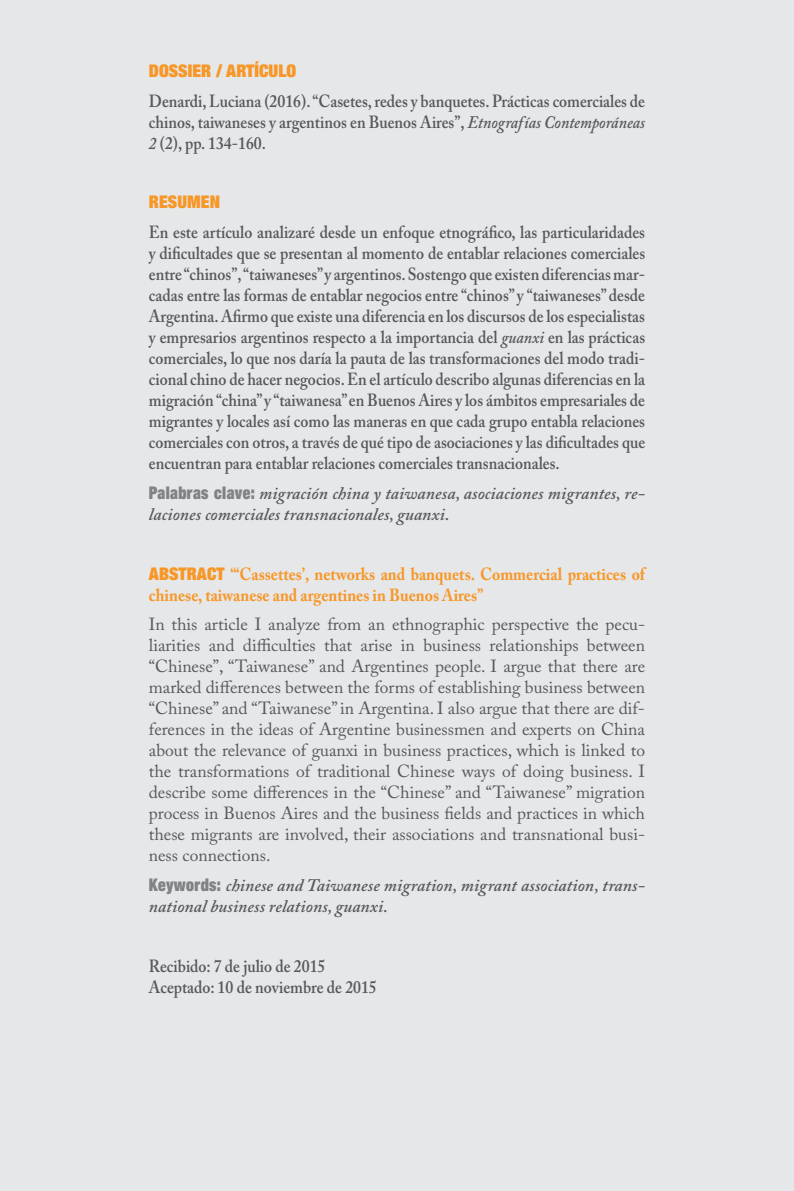
<style>
.page{position:relative;width:794px;height:1191px;background:#e6e7e9}
.page>*{position:absolute;margin:0;border:0;box-sizing:border-box;transform-origin:0 0}
.t1{font:600 17.5px/21px "Adobe Caslon Pro";color:#57585a;text-align:justify;scale:.9 1}
.t2{font:17.5px/21px "Adobe Caslon Pro";color:#57585a;text-align:justify}
.t3{font:italic 600 17.5px/21px "Adobe Caslon Pro";letter-spacing:.005em;color:#57585a}
.t4{font:700 17.5px/21px "Adobe Caslon Pro";color:#f79727;scale:.9 1}
.t5{font:900 expanded 17.5px "Helvetica Neue";letter-spacing:.005em;color:#f79727}
.s1{font-style:italic}
.s2{font-family:"Helvetica Neue";font-weight:900;font-style:normal;font-stretch:expanded;color:#808285}
.s3{font-family:"Helvetica Neue";font-weight:900;font-stretch:expanded}
</style>
<div class="page">
<p class="t5" style="left:149px;top:60px;width:149px">DOSSIER / ARTÍCULO</p>
<p class="t1" style="left:149px;top:90px;width:553px">Denardi, Luciana (2016). “Casetes, redes y banquetes. Prácticas comerciales de chinos, taiwaneses y argentinos en Buenos Aires”, <span class="s1">Etnografías Contemporáneas 2</span> (2), pp. 134-160.</p>
<p class="t5" style="left:149px;top:191px;width:73px">RESUMEN</p>
<p class="t1" style="left:149px;top:222px;width:553px">En este artículo analizaré desde un enfoque etnográfico, las particularidades y dificultades que se presentan al momento de entablar relaciones comerciales entre “chinos”, “taiwaneses” y argentinos. Sostengo que existen diferencias mar&shy;cadas entre las formas de entablar negocios entre “chinos” y “taiwaneses” desde Argentina. Afirmo que existe una diferencia en los discursos de los especialistas y empresarios argentinos respecto a la importancia del <span class="s1">guanxi</span> en las prácticas comerciales, lo que nos daría la pauta de las transformaciones del modo tradi&shy;cional chino de hacer negocios. En el artículo describo algunas diferencias en la migración “china” y “taiwanesa” en Buenos Aires y los ámbitos empresariales de migrantes y locales así como las maneras en que cada grupo entabla relaciones comerciales con otros, a través de qué tipo de asociaciones y las dificultades que encuentran para entablar relaciones comerciales transnacionales.</p>
<p class="t3" style="left:149px;top:482px;width:498px"><span class="s2">Palabras clave:</span> migración china y taiwanesa, asociaciones migrantes, re&shy;laciones comerciales transnacionales, guanxi.</p>
<p class="t4" style="left:149px;top:563px;width:553px"><span class="s3">ABSTRACT</span> “‘Cassettes’, networks and banquets. Commercial practices of chinese, taiwanese and argentines in Buenos Aires”</p>
<p class="t2" style="left:149px;top:614px;width:498px">In this article I analyze from an ethnographic perspective the pecu&shy;liarities and difficulties that arise in business relationships between “Chinese”, “Taiwanese” and Argentines people. I argue that there are marked differences between the forms of establishing business between “Chinese” and “Taiwanese” in Argentina. I also argue that there are dif&shy;ferences in the ideas of Argentine businessmen and experts on China about the relevance of guanxi in business practices, which is linked to the transformations of traditional Chinese ways of doing business. I describe some differences in the “Chinese” and “Taiwanese” migration process in Buenos Aires and the business fields and practices in which these migrants are involved, their associations and transnational busi&shy;ness connections.</p>
<p class="t3" style="left:149px;top:874px;width:498px"><span class="s2">Keywords:</span> chinese and Taiwanese migration, migrant association, trans&shy;national business relations, guanxi.</p>
<p class="t1" style="left:149px;top:955px;width:255px">Recibido: 7 de julio de 2015<br>Aceptado: 10 de noviembre de 2015</p>
</div>
